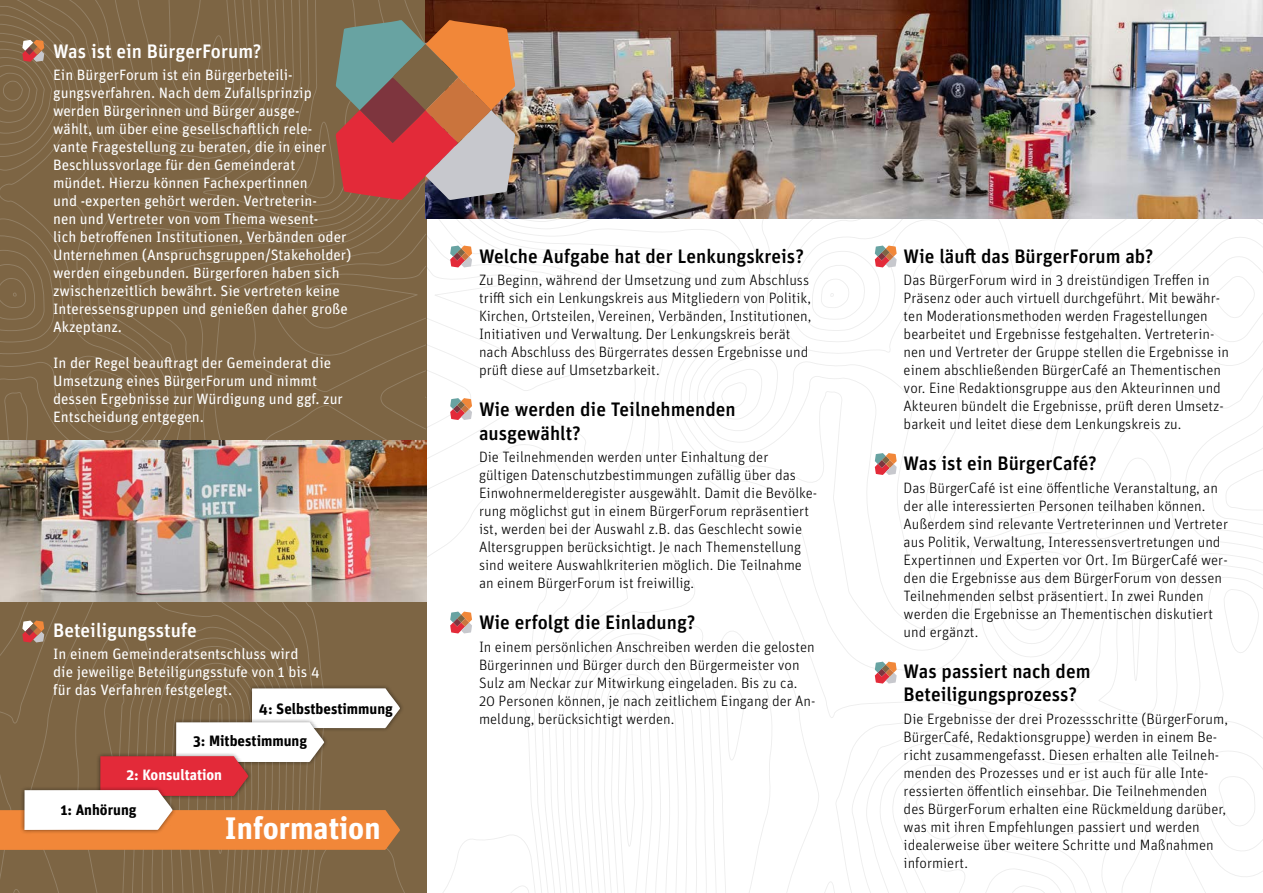
<style>
.page{position:relative;width:1263px;height:893px;background:#fff}
.page>*{position:absolute;margin:0;border:0;box-sizing:border-box;transform-origin:0 0}
.Absatzformat_1{font:700 31.05px "Unit Pro";color:#fff}
.Überschrift{font:500 19.5px/23.4px "Unit Pro";color:#000}
.Überschrift-2{font:500 19.5px "Unit Pro";color:#fff}
.Absatzformat_1-2{font:300 15px/18px "Unit Pro";color:#000}
.Absatzformat_1-3{font:15px/18px "Unit Pro";color:#fff}
.Absatzformat_1-4{font:700 15px "Unit Pro";color:#000}
.Absatzformat_1-5{font:700 15px "Unit Pro";color:#fff}
</style>
<div class="page">
<img style="left:0;top:0;width:1263px;height:893px">
<p class="Überschrift-2" style="left:53px;top:37px;width:210px">Was ist ein BürgerForum?</p>
<p class="Absatzformat_1-3" style="left:53px;top:65px;width:300px">Ein BürgerForum ist ein Bürgerbeteili&shy;gungsverfahren. Nach dem Zufallsprinzip werden Bürgerinnen und Bürger ausge-<br>wählt, um über eine gesellschaftlich rele-<br>vante Fragestellung zu beraten, die in einer Beschlussvorlage für den Gemeinderat<br>mündet. Hierzu können Fachexpertinnen<br>und -experten gehört werden. Vertreterin-<br>nen und Vertreter von vom Thema wesent-<br>lich betroffenen Institutionen, Verbänden oder Unternehmen (Anspruchsgruppen/Stakeholder) werden eingebunden. Bürgerforen haben sich zwischenzeitlich bewährt. Sie vertreten keine Interessensgruppen und genießen daher große Akzeptanz.</p>
<p class="Absatzformat_1-3" style="left:53px;top:353px;width:291px">In der Regel beauftragt der Gemeinderat die Umsetzung eines BürgerForum und nimmt dessen Ergebnisse zur Würdigung und ggf. zur Entscheidung entgegen.</p>
<p class="Überschrift-2" style="left:53px;top:616px;width:145px">Beteiligungsstufe</p>
<p class="Absatzformat_1-3" style="left:53px;top:644px;width:268px">In einem Gemeinderatsentschluss wird die jeweilige Beteiligungsstufe von 1 bis 4 für das Verfahren festgelegt.</p>
<p class="Absatzformat_1-4" style="left:259px;top:698px;width:136px">4: Selbstbestimmung</p>
<p class="Absatzformat_1-4" style="left:193px;top:730px;width:115px">3: Mitbestimmung</p>
<p class="Absatzformat_1-5" style="left:126px;top:764px;width:97px">2: Konsultation</p>
<p class="Absatzformat_1-4" style="left:60px;top:798px;width:78px">1: Anhörung</p>
<p class="Absatzformat_1" style="left:225px;top:805px;width:157px">Information</p>
<p class="Überschrift" style="left:479px;top:243px;width:326px">Welche Aufgabe hat der Lenkungskreis?</p>
<p class="Absatzformat_1-2" style="left:479px;top:270px;width:334px">Zu Beginn, während der Umsetzung und zum Abschluss trifft sich ein Lenkungskreis aus Mitgliedern von Politik, Kirchen, Ortsteilen, Vereinen, Verbänden, Institutionen, Initiativen und Verwaltung. Der Lenkungskreis berät nach Abschluss des Bürgerrates dessen Ergebnisse und prüft diese auf Umsetzbarkeit.</p>
<p class="Überschrift" style="left:479px;top:397px;width:258px">Wie werden die Teilnehmenden ausgewählt?</p>
<p class="Absatzformat_1-2" style="left:479px;top:447px;width:340px">Die Teilnehmenden werden unter Einhaltung der gültigen Datenschutzbestimmungen zufällig über das Einwohnermelderegister ausgewählt. Damit die Bevölke&shy;rung möglichst gut in einem BürgerForum repräsentiert ist, werden bei der Auswahl z.B. das Geschlecht sowie Altersgruppen berücksichtigt. Je nach Themenstellung sind weitere Auswahlkriterien möglich. Die Teilnahme an einem BürgerForum ist freiwillig.</p>
<p class="Überschrift" style="left:479px;top:610px;width:218px">Wie erfolgt die Einladung?</p>
<p class="Absatzformat_1-2" style="left:479px;top:637px;width:338px">In einem persönlichen Anschreiben werden die gelosten Bürgerinnen und Bürger durch den Bürgermeister von Sulz am Neckar zur Mitwirkung eingeladen. Bis zu ca.<br>20 Personen können, je nach zeitlichem Eingang der An&shy;meldung, berücksichtigt werden.</p>
<p class="Überschrift" style="left:904px;top:243px;width:251px">Wie läuft das BürgerForum ab?</p>
<p class="Absatzformat_1-2" style="left:904px;top:270px;width:327px">Das BürgerForum wird in 3 dreistündigen Treffen in Präsenz oder auch virtuell durchgeführt. Mit bewähr&shy;ten Moderationsmethoden werden Fragestellungen bearbeitet und Ergebnisse festgehalten. Vertreterin&shy;nen und Vertreter der Gruppe stellen die Ergebnisse in einem abschließenden BürgerCafé an Thementischen vor. Eine Redaktionsgruppe aus den Akteurinnen und Akteuren bündelt die Ergebnisse, prüft deren Umsetz&shy;barkeit und leitet diese dem Lenkungskreis zu.</p>
<p class="Überschrift" style="left:904px;top:451px;width:195px">Was ist ein BürgerCafé?</p>
<p class="Absatzformat_1-2" style="left:904px;top:478px;width:326px">Das BürgerCafé ist eine öffentliche Veranstaltung, an der alle interessierten Personen teilhaben können.<br>Außerdem sind relevante Vertreterinnen und Vertreter aus Politik, Verwaltung, Interessensvertretungen und Expertinnen und Experten vor Ort. Im BürgerCafé wer&shy;den die Ergebnisse aus dem BürgerForum von dessen Teilnehmenden selbst präsentiert. In zwei Runden werden die Ergebnisse an Thementischen diskutiert und ergänzt.</p>
<p class="Überschrift" style="left:904px;top:658px;width:188px">Was passiert nach dem<br>Beteiligungsprozess?</p>
<p class="Absatzformat_1-2" style="left:904px;top:709px;width:326px">Die Ergebnisse der drei Prozessschritte (BürgerForum, BürgerCafé, Redaktionsgruppe) werden in einem Be&shy;richt zusammengefasst. Diesen erhalten alle Teilneh&shy;menden des Prozesses und er ist auch für alle Inte&shy;ressierten öffentlich einsehbar. Die Teilnehmenden des BürgerForum erhalten eine Rückmeldung darüber, was mit ihren Empfehlungen passiert und werden idealerweise über weitere Schritte und Maßnahmen informiert.</p>
</div>
